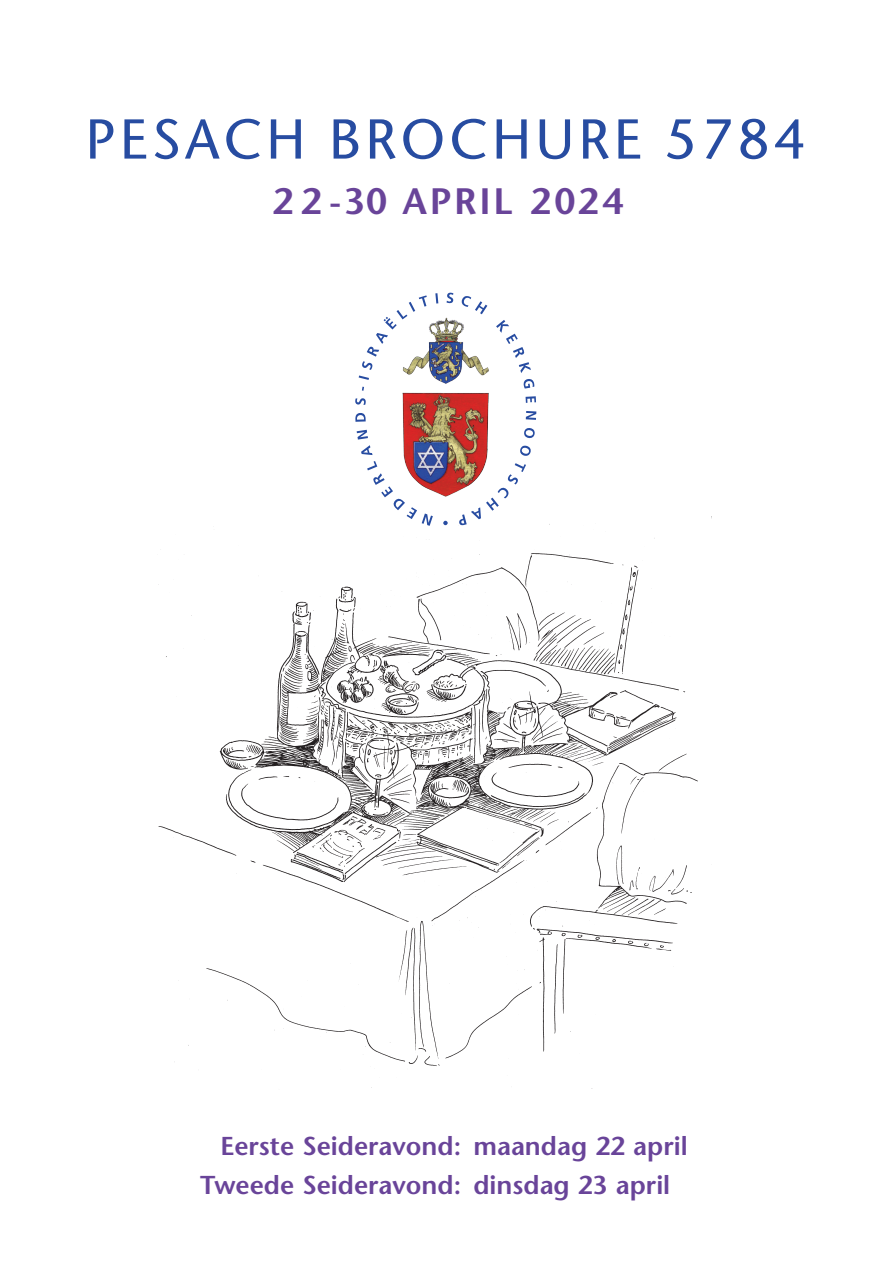
<style>
.page{position:relative;width:893px;height:1265px;background:#fff}
.page>*{position:absolute;margin:0;border:0;box-sizing:border-box;transform-origin:0 0}
.t1{font:56px "Stone Sans";letter-spacing:.075em;color:#274ca1}
.t2{font:600 36.75px "Stone Sans";letter-spacing:.075em;color:#694499}
.t3{font:600 25.9px/38.7px "Stone Sans";color:#694499}
</style>
<div class="page">
<svg style="left:355px;top:293px;width:181px;height:224px"></svg>
<img style="left:158px;top:517px;width:554px;height:572px">
<h1 class="t1" style="left:85px;top:106px;width:722px">PESACH BROCH URE 5784</h1>
<h2 class="t2" style="left:272px;top:179px;width:353px">22 -30 april 2024</h2>
<p class="t3" style="left:200px;top:1127px;width:489px;text-indent:20px">Eerste Seideravond: maandag 22 april<br>Tweede Seideravond: dinsdag 23 april</p>
</div>
